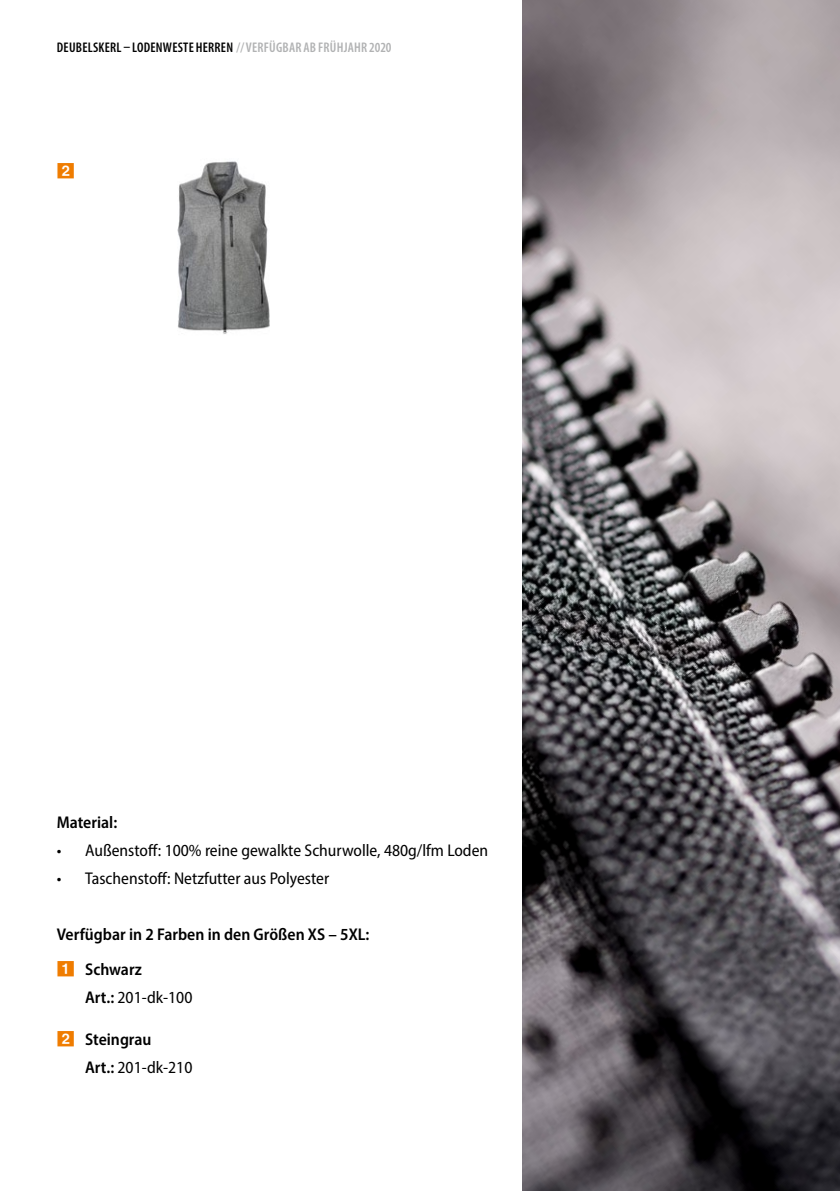
<style>
.page{position:relative;width:840px;height:1191px;background:#fff}
.page>*{position:absolute;margin:0;border:0;box-sizing:border-box;transform-origin:0 0}
.t1{font:semi-condensed 17px "Myriad Pro";color:#000}
.t2{font:600 semi-condensed 17px/35px "Myriad Pro";color:#000}
.t3{font:600 condensed 14px "Myriad Pro";letter-spacing:.02em;color:#000}
.s1{color:#b1b2b3}
.s2{font-weight:600}
.s3{font-weight:400}
</style>
<div class="page">
<img style="left:177px;top:161px;width:93px;height:173px">
<img style="left:522px;top:0;width:317px;height:1191px">
<p class="t3" style="left:57px;top:39px;width:336px">DEUBELSKERL – LODENWESTE HERREN <span class="s1">// VERFÜGBAR AB FRÜHJAHR 2020</span></p>
<p class="t2" style="left:57px;top:804px;width:62px">Material:</p>
<p class="t1" style="left:57px;top:839px;width:432px">• Außenstoff: 100% reine gewalkte Schurwolle, 480g/lfm Loden</p>
<p class="t1" style="left:57px;top:867px;width:274px">• Taschenstoff: Netzfutter aus Polyester</p>
<p class="t2" style="left:85px;top:916px;width:286px;text-indent:-28px">Verfügbar in 2 Farben in den Größen XS – 5XL:<br>Schwarz</p>
<p class="t1" style="left:85px;top:986px;width:109px"><span class="s2">Art.:</span> 201-dk-100</p>
<p class="t2" style="left:85px;top:1024px;width:109px;line-height:28px">Steingrau<br>Art.: <span class="s3">201-dk-210</span></p>
</div>
